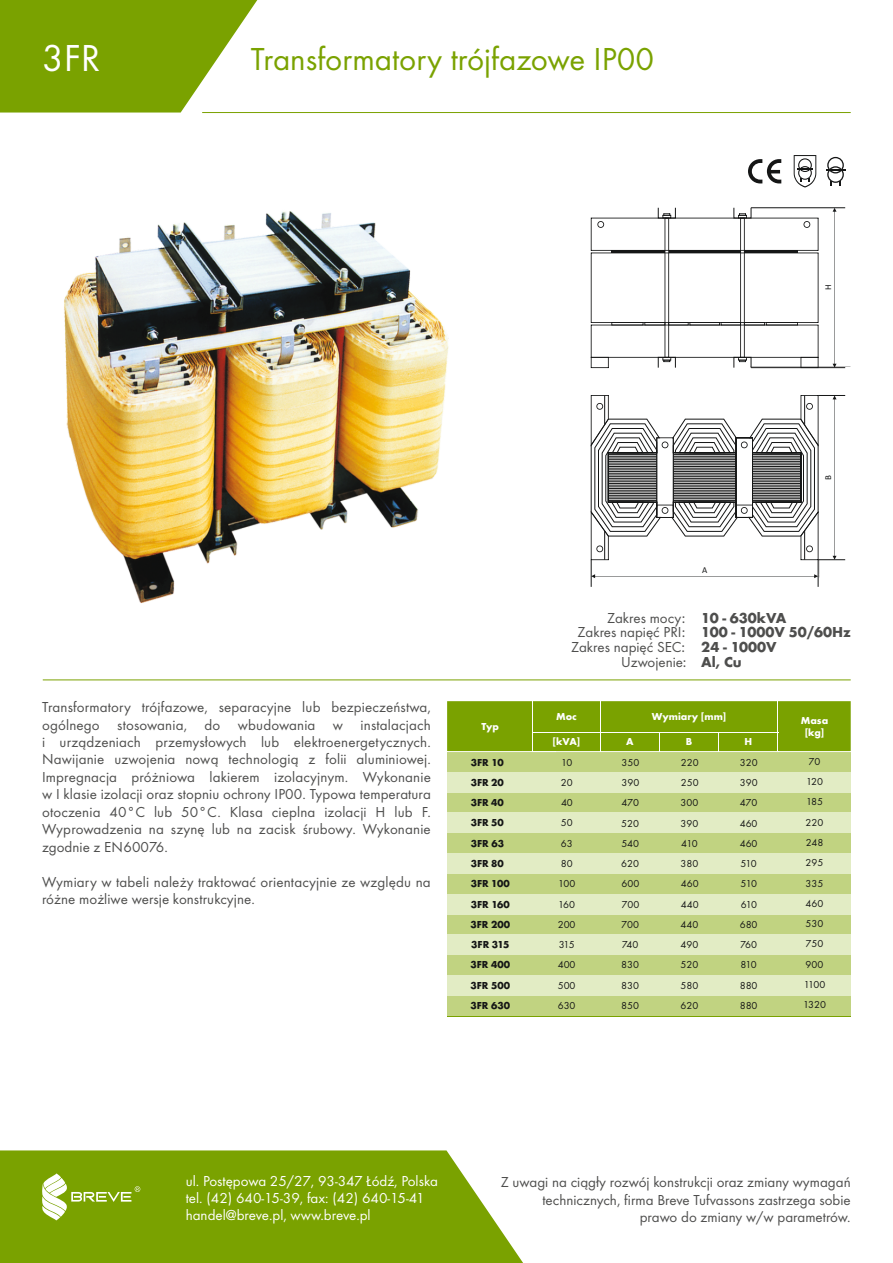
<style>
.page{position:relative;width:893px;height:1263px;background:#fff}
.page>*{position:absolute;margin:0;border:0;box-sizing:border-box;transform-origin:0 0}
.t1{font:39px "Futura TEE";color:#fff}
.t2{font:33px "Futura TEE";color:#7aa200}
.t3{font:15px/17.4px "Futura TEE";color:#4e4e4d;text-align:right}
.t4{font:15px/17.4px "Futura TEE";color:#fff}
.t5{font:700 15px/14.9px "Futura TEE";color:#4e4e4d}
.t6{font:10.5px/20.2px "Futura TEE";color:#151616}
.t7{font:700 10.5px/20.4px "Futura TEE";color:#151616;text-align:justify}
.t8{font:700 10.5px/12.8px "Futura TEE";color:#fff;text-align:center}
.t9{font:9px "Calibri";color:#151616}
.s1{font-family:"Calibri"}
.s2{font-weight:700}
</style>
<div class="page">
<svg style="left:0;top:1150px;width:523px;height:113px;background:#85a915"></svg>
<svg style="left:40px;top:1173px;width:100px;height:47px"></svg>
<svg style="left:0;top:0;width:258px;height:113px;background:#8eb027"></svg>
<hr style="left:43px;top:679px;width:808px;height:1px;background:#7aa200">
<svg style="left:748px;top:159px;width:33px;height:24px"></svg>
<svg style="left:794px;top:155px;width:22px;height:33px"></svg>
<svg style="left:826px;top:157px;width:19px;height:29px"></svg>
<div style="left:447px;top:914px;width:404px;height:21px;background:#c1d381"></div>
<div style="left:447px;top:874px;width:404px;height:20px;background:#c1d381"></div>
<div style="left:447px;top:833px;width:404px;height:20px;background:#c1d381"></div>
<div style="left:447px;top:792px;width:404px;height:21px;background:#c1d381"></div>
<div style="left:447px;top:752px;width:404px;height:20px;background:#c1d381"></div>
<div style="left:447px;top:894px;width:404px;height:20px;background:#e2ecc4"></div>
<div style="left:447px;top:853px;width:404px;height:21px;background:#e2ecc4"></div>
<div style="left:447px;top:813px;width:404px;height:20px;background:#e2ecc4"></div>
<div style="left:447px;top:772px;width:404px;height:20px;background:#e2ecc4"></div>
<div style="left:447px;top:995px;width:404px;height:21px;background:#c1d381"></div>
<div style="left:447px;top:955px;width:404px;height:20px;background:#c1d381"></div>
<div style="left:447px;top:975px;width:404px;height:20px;background:#e2ecc4"></div>
<div style="left:447px;top:934px;width:404px;height:21px;background:#e2ecc4"></div>
<div style="left:447px;top:701px;width:404px;height:51px;background:#7aa200"></div>
<img style="left:64px;top:211px;width:385px;height:392px">
<div style="left:658px;top:207px;width:18px;height:11px;border:1px solid #151616"></div>
<svg style="left:591px;top:213px;width:227px;height:155px"></svg>
<svg style="left:590px;top:395px;width:255px;height:192px"></svg>
<hr style="left:751px;top:367px;width:94px;height:1px;background:#151616">
<hr style="left:751px;top:207px;width:94px;height:1px;background:#151616">
<svg style="left:833px;top:208px;width:3px;height:160px"></svg>
<hr style="left:447px;top:1016px;width:404px;height:1px;background:#7aa200">
<hr style="left:202px;top:112px;width:649px;height:1px;background:#7aa200">
<h1 class="t1" style="left:42px;top:41px;width:60px">3FR</h1>
<h2 class="t2" style="left:251px;top:45px;width:405px">Transformatory trójfazowe IP00</h2>
<p class="t9" style="left:702px;top:567px;width:7px">A</p>
<p class="t9" style="left:825px;top:290px;width:7px;rotate:-90deg">H</p>
<p class="t9" style="left:825px;top:480px;width:6px;rotate:-90deg">B</p>
<p class="t3" style="left:42px;top:700px;width:390px;text-align:justify">Transformatory trójfazowe, separacyjne lub bezpieczeństwa, ogólnego stosowania, do wbudowania w instalacjach i urządzeniach przemysłowych lub elektroenergetycznych.<br>Nawijanie uzwojenia nową technologią z folii aluminiowej.<br>Impregnacja próżniowa lakierem izolacyjnym. Wykonanie w I klasie izolacji oraz stopniu ochrony IP00. Typowa temperatura otoczenia 40°C lub 50°C. Klasa cieplna izolacji H lub F.<br>Wyprowadzenia na szynę lub na zacisk śrubowy. Wykonanie zgodnie z EN60076.</p>
<p class="t3" style="left:42px;top:874px;width:390px;text-align:left">Wymiary w tabeli należy traktować orientacyjnie ze względu na różne możliwe wersje konstrukcyjne.</p>
<p class="t8" style="left:481px;top:721px;width:19px">Typ</p>
<p class="t7" style="left:471px;top:753px;width:34px">3FR 10</p>
<p class="t7" style="left:471px;top:793px;width:35px">3FR 40<br>3FR 50</p>
<p class="t7" style="left:471px;top:854px;width:35px">3FR 80</p>
<p class="t7" style="left:471px;top:773px;width:35px">3FR 20</p>
<p class="t7" style="left:471px;top:834px;width:35px">3FR 63</p>
<p class="t7" style="left:470px;top:874px;width:41px">3FR 100<br>3FR 160<br>3FR 200</p>
<p class="t7" style="left:470px;top:935px;width:41px">3FR 315<br>3FR 400<br>3FR 500<br>3FR 630</p>
<p class="t5" style="left:701px;top:611px;width:151px">10 - 630kVA<br>100 - 1000V 50/60Hz<br>24 - 1000V</p>
<p class="t3" style="left:607px;top:610px;width:80px">Zakres mocy<span class="s1">:</span></p>
<p class="t3" style="left:577px;top:625px;width:109px">Zakres napięć PRI<span class="s1">:</span></p>
<p class="t3" style="left:571px;top:640px;width:116px">Zakres napięć SEC<span class="s1">:</span></p>
<p class="t3" style="left:621px;top:655px;width:122px">Uzwojenie<span class="s1">:</span> <span class="s2">Al, Cu</span></p>
<p class="t8" style="left:556px;top:711px;width:22px">Moc</p>
<p class="t8" style="left:553px;top:736px;width:29px">[kVA]</p>
<p class="t8" style="left:652px;top:711px;width:76px">Wymiary [mm]</p>
<p class="t8" style="left:626px;top:736px;width:9px">A</p>
<p class="t8" style="left:686px;top:736px;width:8px">B</p>
<p class="t8" style="left:744px;top:736px;width:9px">H</p>
<p class="t8" style="left:801px;top:714px;width:29px">Masa [kg]</p>
<p class="t6" style="left:561px;top:753px;width:13px">10</p>
<p class="t6" style="left:621px;top:753px;width:19px">350</p>
<p class="t6" style="left:809px;top:752px;width:13px">70</p>
<p class="t6" style="left:561px;top:793px;width:13px">40</p>
<p class="t6" style="left:621px;top:793px;width:19px">470</p>
<p class="t6" style="left:806px;top:792px;width:19px">185</p>
<p class="t6" style="left:561px;top:814px;width:13px">50</p>
<p class="t6" style="left:621px;top:814px;width:19px">520</p>
<p class="t6" style="left:806px;top:813px;width:19px">220</p>
<p class="t6" style="left:561px;top:854px;width:13px">80</p>
<p class="t6" style="left:621px;top:854px;width:19px">620</p>
<p class="t6" style="left:806px;top:854px;width:19px">295</p>
<p class="t6" style="left:681px;top:753px;width:19px">220</p>
<p class="t6" style="left:680px;top:793px;width:19px">300<br>390</p>
<p class="t6" style="left:680px;top:854px;width:19px">380</p>
<p class="t6" style="left:740px;top:753px;width:19px">320</p>
<p class="t6" style="left:740px;top:793px;width:19px">470<br>460</p>
<p class="t6" style="left:740px;top:854px;width:18px">510</p>
<p class="t6" style="left:561px;top:773px;width:13px">20</p>
<p class="t6" style="left:621px;top:773px;width:19px">390</p>
<p class="t6" style="left:806px;top:772px;width:18px">120</p>
<p class="t6" style="left:681px;top:773px;width:19px">250</p>
<p class="t6" style="left:740px;top:773px;width:19px">390</p>
<p class="t6" style="left:561px;top:834px;width:13px">63</p>
<p class="t6" style="left:621px;top:834px;width:19px">540</p>
<p class="t6" style="left:806px;top:833px;width:19px">248</p>
<p class="t6" style="left:558px;top:875px;width:19px">100</p>
<p class="t6" style="left:621px;top:875px;width:19px">600</p>
<p class="t6" style="left:806px;top:874px;width:19px">335</p>
<p class="t6" style="left:558px;top:895px;width:19px">160</p>
<p class="t6" style="left:621px;top:895px;width:19px">700</p>
<p class="t6" style="left:806px;top:894px;width:19px">460</p>
<p class="t6" style="left:558px;top:915px;width:19px">200</p>
<p class="t6" style="left:621px;top:915px;width:19px">700</p>
<p class="t6" style="left:806px;top:915px;width:19px">530</p>
<p class="t6" style="left:681px;top:834px;width:18px">410</p>
<p class="t6" style="left:680px;top:875px;width:20px;text-align:justify">460<br>440<br>440<br>490<br>520<br>580<br>620</p>
<p class="t6" style="left:740px;top:834px;width:19px">460</p>
<p class="t6" style="left:740px;top:875px;width:19px;text-align:justify">510<br>610<br>680<br>760<br>810<br>880<br>880</p>
<p class="t6" style="left:559px;top:935px;width:18px">315</p>
<p class="t6" style="left:622px;top:935px;width:18px">740</p>
<p class="t6" style="left:806px;top:935px;width:19px">750</p>
<p class="t6" style="left:558px;top:956px;width:19px">400</p>
<p class="t6" style="left:621px;top:956px;width:19px">830</p>
<p class="t6" style="left:806px;top:955px;width:19px">900</p>
<p class="t6" style="left:558px;top:976px;width:19px">500</p>
<p class="t6" style="left:621px;top:976px;width:19px">830</p>
<p class="t6" style="left:804px;top:975px;width:23px">1100</p>
<p class="t6" style="left:558px;top:996px;width:19px">630</p>
<p class="t6" style="left:621px;top:996px;width:19px">850</p>
<p class="t6" style="left:803px;top:996px;width:25px">1320</p>
<p class="t4" style="left:186px;top:1173px;width:254px">ul. Postępowa 25/27, 93-347 Łódź, Polska tel. (42) 640-15-39, fax: (42) 640-15-41 handel@breve.pl, www.breve.pl</p>
<p class="t3" style="left:501px;top:1175px;width:351px">Z uwagi na ciągły rozwój konstrukcji oraz zmiany wymagań technicznych, firma Breve Tufvassons zastrzega sobie<br>prawo do zmiany w/w parametrów.</p>
</div>
